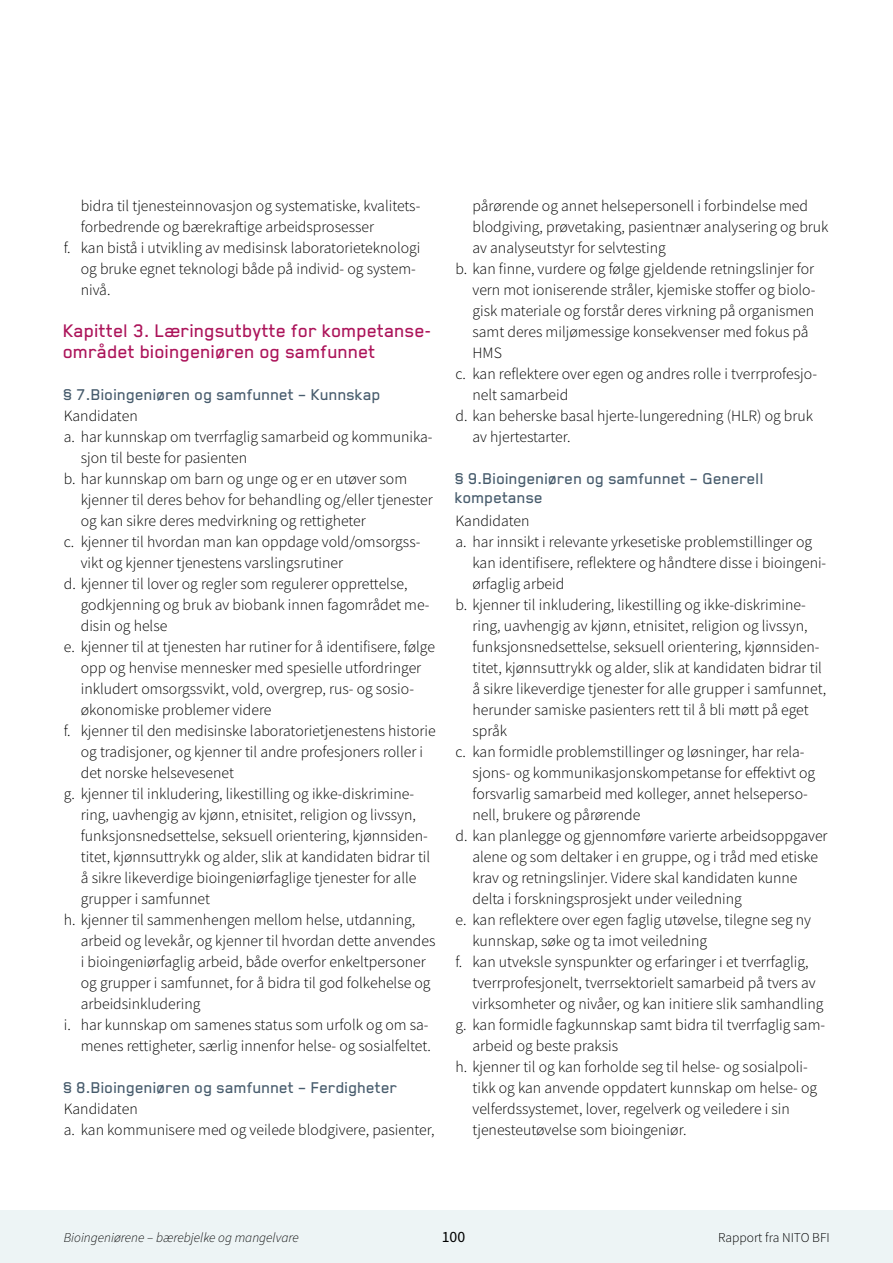
<style>
.page{position:relative;width:893px;height:1263px;background:#fff}
.page>*{position:absolute;margin:0;border:0;box-sizing:border-box;transform-origin:0 0}
.Overskrift_3{font:500 21px/21px "Blender";color:#ac145a}
.Overskrift_3-2{font:500 18px/19.5px "Blender";color:#475c6d}
.Lister_med_innrykk_i{font:300 15.75px/21px "Source Sans Pro";color:#000}
.Overskrift_3-3{font:300 15.75px "Source Sans Pro";color:#000}
.Brødtekst{font:300 15.75px "Source Sans Pro";color:#000}
.t1{font:15.75px "Source Sans Pro";color:#000}
.t2{font:italic 300 13.5px "Source Sans Pro";color:#000}
.t3{font:300 13.5px "Source Sans Pro";color:#000}
</style>
<div class="page">
<div style="left:0;top:1211px;width:893px;height:52px;background:#edf4f5"></div>
<p class="Lister_med_innrykk_i" style="left:81px;top:195px;width:341px">bidra til tjenesteinnovasjon og systematiske, kvalitets&shy;forbedrende og bærekraftige arbeidsprosesser</p>
<p class="Lister_med_innrykk_i" style="left:81px;top:237px;width:341px;text-indent:-17px">f. kan bistå i utvikling av medisinsk laboratorieteknologi og bruke egnet teknologi både på individ- og system&shy;nivå.</p>
<p class="Overskrift_3" style="left:64px;top:319px;width:370px">Kapittel 3. Læringsutbytte for kompetanse&shy;området bioingeniøren og samfunnet</p>
<p class="Overskrift_3-2" style="left:64px;top:384px;width:319px">§ 7.Bioingeniøren og samfunnet – Kunnskap</p>
<p class="Overskrift_3-3" style="left:64px;top:406px;width:75px">Kandidaten</p>
<p class="Lister_med_innrykk_i" style="left:81px;top:426px;width:353px;text-indent:-17px">a. har kunnskap om tverrfaglig samarbeid og kommunika&shy;sjon til beste for pasienten</p>
<p class="Lister_med_innrykk_i" style="left:81px;top:468px;width:353px;text-indent:-17px">b. har kunnskap om barn og unge og er en utøver som kjenner til deres behov for behandling og/eller tjenester og kan sikre deres medvirkning og rettigheter</p>
<p class="Lister_med_innrykk_i" style="left:81px;top:531px;width:341px;text-indent:-17px">c. kjenner til hvordan man kan oppdage vold/omsorgss&shy;vikt og kjenner tjenestens varslingsrutiner</p>
<p class="Lister_med_innrykk_i" style="left:81px;top:573px;width:350px;text-indent:-17px">d. kjenner til lover og regler som regulerer opprettelse, godkjenning og bruk av biobank innen fagområdet me&shy;disin og helse</p>
<p class="Lister_med_innrykk_i" style="left:81px;top:636px;width:356px;text-indent:-17px">e. kjenner til at tjenesten har rutiner for å identifisere, følge opp og henvise mennesker med spesielle utfordringer inkludert omsorgssvikt, vold, overgrep, rus- og sosio&shy;økonomiske problemer videre</p>
<p class="Lister_med_innrykk_i" style="left:81px;top:720px;width:356px;text-indent:-17px">f. kjenner til den medisinske laboratorietjenestens historie og tradisjoner, og kjenner til andre profesjoners roller i det norske helsevesenet</p>
<p class="Lister_med_innrykk_i" style="left:81px;top:783px;width:351px;text-indent:-17px">g. kjenner til inkludering, likestilling og ikke-diskrimine&shy;ring, uavhengig av kjønn, etnisitet, religion og livssyn, funksjonsnedsettelse, seksuell orientering, kjønnsiden&shy;titet, kjønnsuttrykk og alder, slik at kandidaten bidrar til å sikre likeverdige bioingeniørfaglige tjenester for alle grupper i samfunnet</p>
<p class="Lister_med_innrykk_i" style="left:81px;top:909px;width:356px;text-indent:-17px">h. kjenner til sammenhengen mellom helse, utdanning, arbeid og levekår, og kjenner til hvordan dette anvendes i bioingeniørfaglig arbeid, både overfor enkeltpersoner og grupper i samfunnet, for å bidra til god folkehelse og arbeidsinkludering</p>
<p class="Lister_med_innrykk_i" style="left:64px;top:1014px;width:369px;text-align:right">i. har kunnskap om samenes status som urfolk og om sa&shy;menes rettigheter, særlig innenfor helse- og sosialfeltet.</p>
<p class="Overskrift_3-2" style="left:64px;top:1077px;width:336px">§ 8.Bioingeniøren og samfunnet – Ferdigheter</p>
<p class="Overskrift_3-3" style="left:64px;top:1099px;width:75px">Kandidaten</p>
<p class="Lister_med_innrykk_i" style="left:64px;top:1119px;width:372px">a. kan kommunisere med og veilede blodgivere, pasienter,</p>
<p class="Lister_med_innrykk_i" style="left:472px;top:195px;width:358px">pårørende og annet helsepersonell i forbindelse med blodgiving, prøvetaking, pasientnær analysering og bruk av analyseutstyr for selvtesting</p>
<p class="Lister_med_innrykk_i" style="left:472px;top:258px;width:344px;text-indent:-17px">b. kan finne, vurdere og følge gjeldende retningslinjer for vern mot ioniserende stråler, kjemiske stoffer og biolo&shy;gisk materiale og forstår deres virkning på organismen samt deres miljømessige konsekvenser med fokus på HMS</p>
<p class="Lister_med_innrykk_i" style="left:472px;top:363px;width:346px;text-indent:-17px">c. kan reflektere over egen og andres rolle i tverrprofesjo&shy;nelt samarbeid</p>
<p class="Lister_med_innrykk_i" style="left:472px;top:405px;width:342px;text-indent:-17px">d. kan beherske basal hjerte-lungeredning (HLR) og bruk av hjertestarter.</p>
<p class="Overskrift_3-2" style="left:455px;top:468px;width:311px">§ 9.Bioingeniøren og samfunnet – Generell kompetanse</p>
<p class="Brødtekst" style="left:455px;top:511px;width:75px">Kandidaten</p>
<p class="Lister_med_innrykk_i" style="left:472px;top:531px;width:355px;text-indent:-17px">a. har innsikt i relevante yrkesetiske problemstillinger og kan identifisere, reflektere og håndtere disse i bioingeni&shy;ørfaglig arbeid</p>
<p class="Lister_med_innrykk_i" style="left:472px;top:594px;width:355px;text-indent:-17px">b. kjenner til inkludering, likestilling og ikke-diskrimine&shy;ring, uavhengig av kjønn, etnisitet, religion og livssyn, funksjonsnedsettelse, seksuell orientering, kjønnsiden&shy;titet, kjønnsuttrykk og alder, slik at kandidaten bidrar til å sikre likeverdige tjenester for alle grupper i samfunnet, herunder samiske pasienters rett til å bli møtt på eget språk</p>
<p class="Lister_med_innrykk_i" style="left:472px;top:741px;width:344px;text-indent:-17px">c. kan formidle problemstillinger og løsninger, har rela&shy;sjons- og kommunikasjonskompetanse for effektivt og forsvarlig samarbeid med kolleger, annet helseperso&shy;nell, brukere og pårørende</p>
<p class="Lister_med_innrykk_i" style="left:472px;top:825px;width:357px;text-indent:-17px">d. kan planlegge og gjennomføre varierte arbeidsoppgaver alene og som deltaker i en gruppe, og i tråd med etiske krav og retningslinjer. Videre skal kandidaten kunne delta i forskningsprosjekt under veiledning</p>
<p class="Lister_med_innrykk_i" style="left:472px;top:909px;width:340px;text-indent:-17px">e. kan reflektere over egen faglig utøvelse, tilegne seg ny kunnskap, søke og ta imot veiledning</p>
<p class="Lister_med_innrykk_i" style="left:472px;top:951px;width:353px;text-indent:-17px">f. kan utveksle synspunkter og erfaringer i et tverrfaglig, tverrprofesjonelt, tverrsektorielt samarbeid på tvers av virksomheter og nivåer, og kan initiere slik samhandling</p>
<p class="Lister_med_innrykk_i" style="left:472px;top:1014px;width:354px;text-indent:-17px">g. kan formidle fagkunnskap samt bidra til tverrfaglig sam&shy;arbeid og beste praksis</p>
<p class="Lister_med_innrykk_i" style="left:472px;top:1056px;width:346px;text-indent:-17px">h. kjenner til og kan forholde seg til helse- og sosialpoli&shy;tikk og kan anvende oppdatert kunnskap om helse- og velferdssystemet, lover, regelverk og veiledere i sin tjenesteutøvelse som bioingeniør.</p>
<p class="t2" style="left:64px;top:1228px;width:237px">Bioingeniørene – bærebjelke og mangelvare</p>
<p class="t1" style="left:442px;top:1226px;width:25px">100</p>
<p class="t3" style="left:718px;top:1229px;width:113px">Rapport fra NITO BFI</p>
</div>
